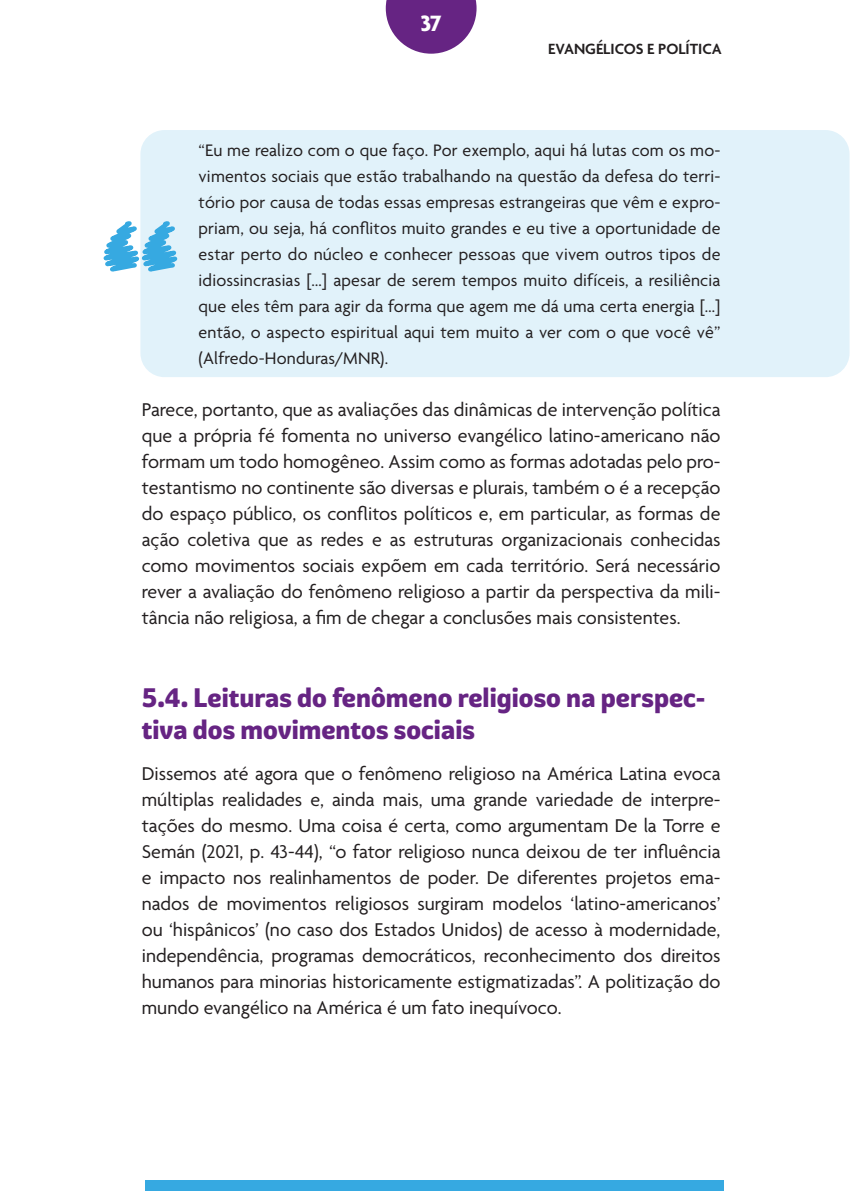
<style>
.page{position:relative;width:851px;height:1191px;background:#fff}
.page>*{position:absolute;margin:0;border:0;box-sizing:border-box;transform-origin:0 0}
.t1{font:800 26px/31.2px "Graviola";color:#662483}
.t2{font:700 24px "Agenda";color:#fff}
.t3{font:20px/26px "Agenda";color:#231f20;text-align:justify}
.t4{font:18px/26px "Agenda";letter-spacing:.01em;color:#231f20;text-align:justify}
.t5{font:600 16px "Agenda";color:#231f20}
</style>
<div class="page">
<svg style="left:386px;top:0;width:90px;height:54px"></svg>
<div style="left:145px;top:1180px;width:578px;height:11px;background:#36a9e1"></div>
<div style="left:140px;top:130px;width:709px;height:247px;background:#e1f2fa;border-radius:24px"></div>
<svg style="left:103px;top:215px;width:75px;height:82px"></svg>
<p class="t2" style="left:420px;top:9px;width:23px">37</p>
<p class="t5" style="left:548px;top:39px;width:175px">EVANGÉLICOS E POLÍTICA</p>
<p class="t4" style="left:198px;top:137px;width:523px">“Eu me realizo com o que faço. Por exemplo, aqui há lutas com os mo&shy;vimentos sociais que estão trabalhando na questão da defesa do terri&shy;tório por causa de todas essas empresas estrangeiras que vêm e expro&shy;priam, ou seja, há conflitos muito grandes e eu tive a oportunidade de estar perto do núcleo e conhecer pessoas que vivem outros tipos de idiossincrasias […] apesar de serem tempos muito difíceis, a resiliência que eles têm para agir da forma que agem me dá uma certa energia […] então, o aspecto espiritual aqui tem muito a ver com o que você vê” (Alfredo-Honduras/MNR).</p>
<p class="t3" style="left:142px;top:396px;width:580px">Parece, portanto, que as avaliações das dinâmicas de intervenção política que a própria fé fomenta no universo evangélico latino-americano não formam um todo homogêneo. Assim como as formas adotadas pelo pro&shy;testantismo no continente são diversas e plurais, também o é a recepção do espaço público, os conflitos políticos e, em particular, as formas de ação coletiva que as redes e as estruturas organizacionais conhecidas como movimentos sociais expõem em cada território. Será necessário rever a avaliação do fenômeno religioso a partir da perspectiva da mili&shy;tância não religiosa, a fim de chegar a conclusões mais consistentes.</p>
<p class="t1" style="left:142px;top:682px;width:565px">5.4. Leituras do fenômeno religioso na perspec&shy;tiva dos movimentos sociais</p>
<p class="t3" style="left:142px;top:760px;width:580px">Dissemos até agora que o fenômeno religioso na América Latina evoca múltiplas realidades e, ainda mais, uma grande variedade de interpre&shy;tações do mesmo. Uma coisa é certa, como argumentam De la Torre e Semán (2021, p. 43-44), “o fator religioso nunca deixou de ter influência e impacto nos realinhamentos de poder. De diferentes projetos ema&shy;nados de movimentos religiosos surgiram modelos ‘latino-americanos’ ou ‘hispânicos’ (no caso dos Estados Unidos) de acesso à modernidade, independência, programas democráticos, reconhecimento dos direitos humanos para minorias historicamente estigmatizadas”. A politização do mundo evangélico na América é um fato inequívoco.</p>
</div>
